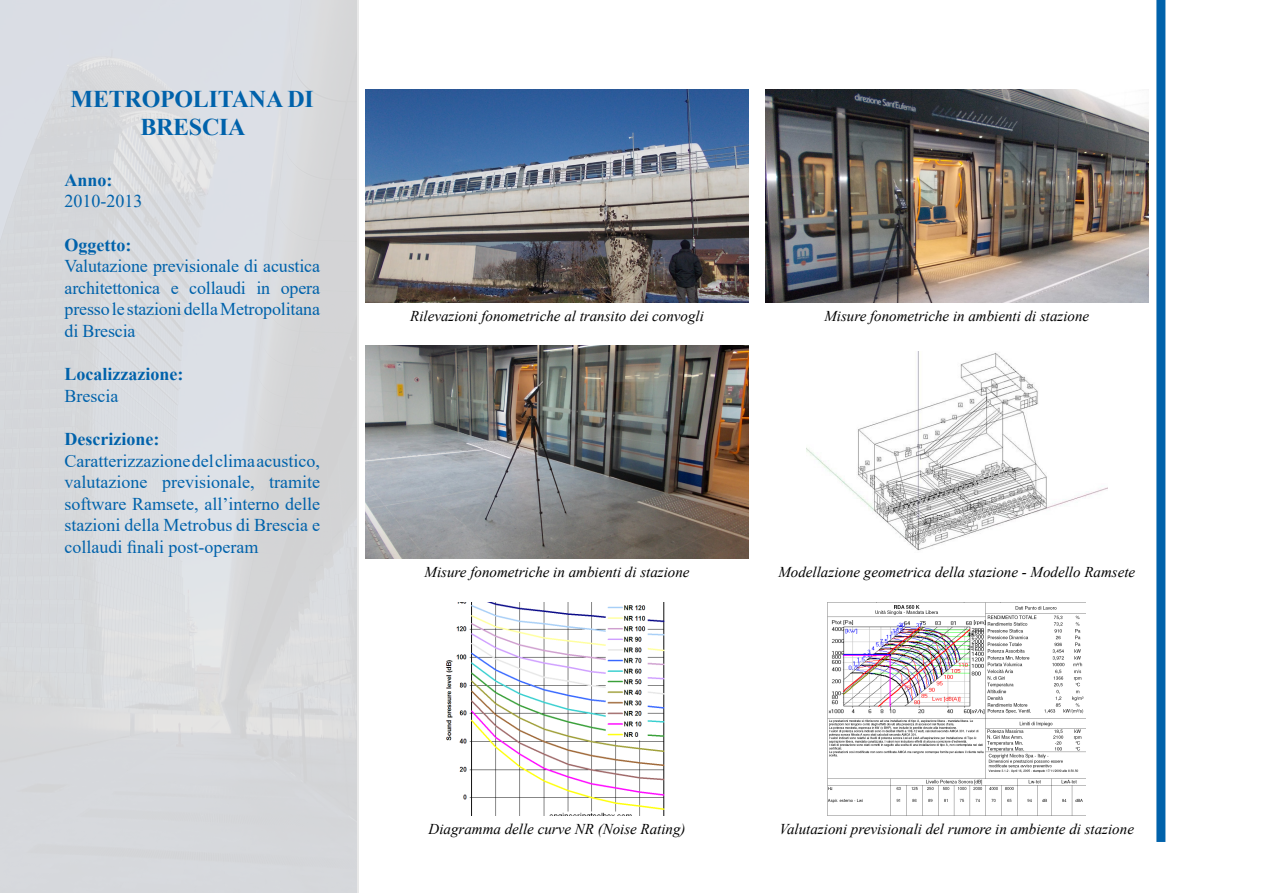
<style>
.page{position:relative;width:1263px;height:893px;background:#fff}
.page>*{position:absolute;margin:0;border:0;box-sizing:border-box;transform-origin:0 0}
.t1{font:700 24px/28.8px "Times New Roman";letter-spacing:-.01em;color:#0062ab;text-align:center}
.t2{font:18px/21.6px "Times New Roman";color:#0062ab;text-align:justify}
.t3{font:700 18px "Times New Roman";color:#0062ab}
.t4{font:italic 15px "Times New Roman";color:#000}
</style>
<div class="page">
<div style="left:1156px;top:0;width:9px;height:842px;background:#0062ab"></div>
<div style="left:0;top:0;width:358px;height:893px;background:#d7d9dc"></div>
<img style="left:366px;top:89px;width:382px;height:213px">
<img style="left:366px;top:346px;width:382px;height:213px">
<img style="left:765px;top:89px;width:383px;height:213px">
<img style="left:446px;top:602px;width:219px;height:213px">
<img style="left:828px;top:602px;width:258px;height:213px">
<img style="left:806px;top:352px;width:301px;height:199px">
<h1 class="t1" style="left:71px;top:83px;width:245px">METROPOLITANA DI<br>BRESCIA</h1>
<p class="t3" style="left:65px;top:167px;width:50px">Anno:</p>
<p class="t2" style="left:65px;top:190px;width:79px">2010-2013</p>
<p class="t3" style="left:65px;top:232px;width:68px">Oggetto:</p>
<p class="t2" style="left:65px;top:255px;width:257px">Valutazione previsionale di acustica architettonica e collaudi in opera presso le stazioni della Metropolitana di Brescia</p>
<p class="t3" style="left:65px;top:361px;width:120px">Localizzazione:</p>
<p class="t2" style="left:65px;top:384px;width:55px">Brescia</p>
<p class="t3" style="left:65px;top:426px;width:96px">Descrizione:</p>
<p class="t2" style="left:65px;top:449px;width:257px">Caratterizzazione del clima acustico, valutazione previsionale, tramite software Ramsete, all’interno delle stazioni della Metrobus di Brescia e collaudi finali post-operam</p>
<p class="t4" style="left:410px;top:305px;width:295px">Rilevazioni fonometriche al transito dei convogli</p>
<p class="t4" style="left:824px;top:305px;width:266px">Misure fonometriche in ambienti di stazione</p>
<p class="t4" style="left:425px;top:562px;width:266px">Misure fonometriche in ambienti di stazione</p>
<p class="t4" style="left:778px;top:562px;width:358px">Modellazione geometrica della stazione - Modello Ramsete</p>
<p class="t4" style="left:428px;top:818px;width:259px">Diagramma delle curve NR (Noise Rating)</p>
<p class="t4" style="left:780px;top:818px;width:356px">Valutazioni previsionali del rumore in ambiente di stazione</p>
</div>
